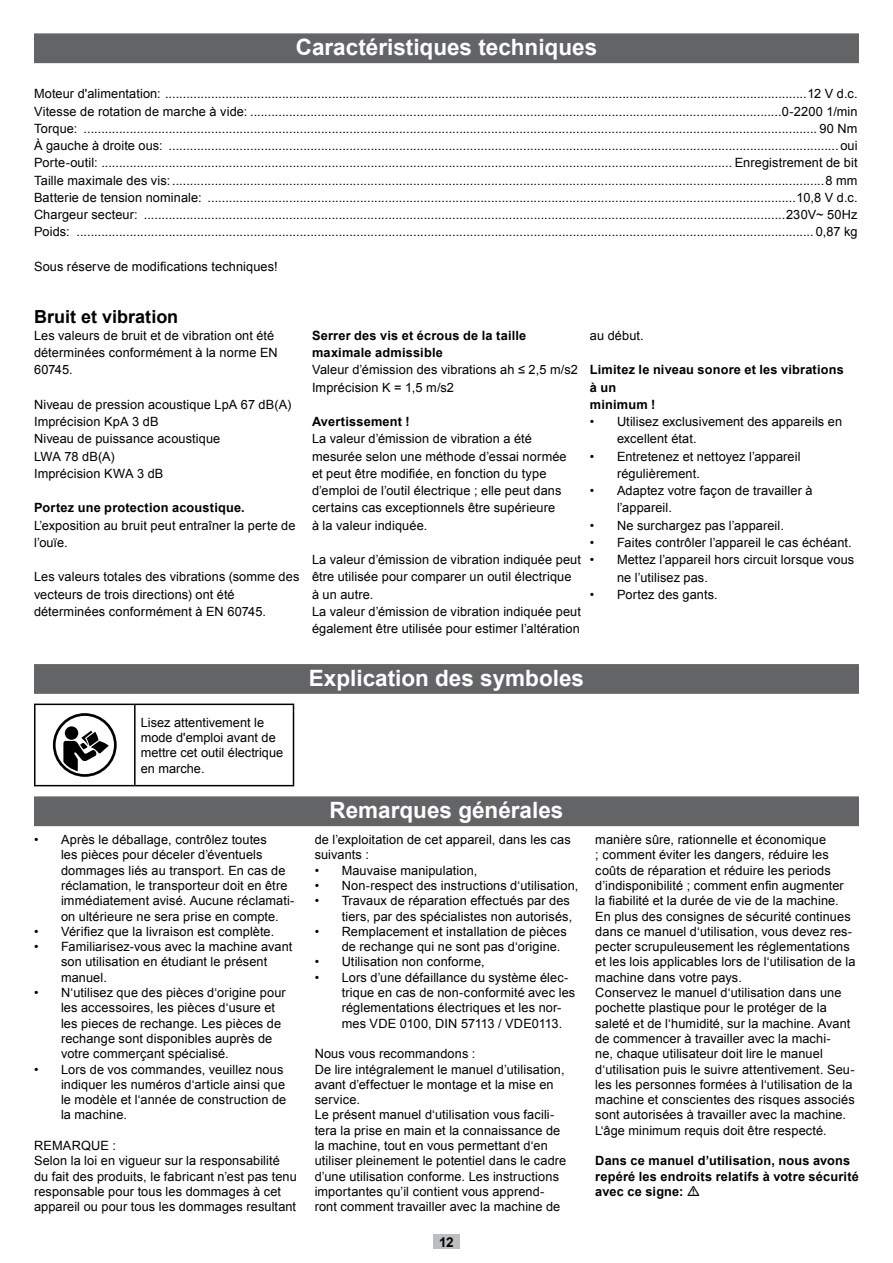
<style>
.page{position:relative;width:893px;height:1263px;background:#fff}
.page>*{position:absolute;margin:0;border:0;box-sizing:border-box;transform-origin:0 0}
.t1{font:700 22.5px "Arial";color:#fff}
.t2{font:700 18px "Arial";color:#000}
.t3{font:700 13.5px "Arial";color:#000}
.t4{font:12.75px/15.3px "Arial";letter-spacing:.01em;color:#000}
.t5{font:700 12.75px/17.2px "Arial";letter-spacing:.015em;color:#000}
</style>
<div class="page">
<div style="left:34px;top:33px;width:825px;height:30px;background:#636466"></div>
<div style="left:34px;top:664px;width:825px;height:30px;background:#636466"></div>
<hr style="left:34px;top:704px;width:101px;height:1px;background:#000">
<hr style="left:34px;top:705px;width:2px;height:80px;background:#000">
<hr style="left:135px;top:704px;width:159px;height:1px;background:#000">
<hr style="left:134px;top:705px;width:2px;height:80px;background:#000">
<hr style="left:293px;top:705px;width:1px;height:80px;background:#000">
<hr style="left:34px;top:785px;width:101px;height:1px;background:#000">
<hr style="left:135px;top:785px;width:159px;height:1px;background:#000">
<svg style="left:53px;top:713px;width:64px;height:64px"></svg>
<div style="left:65px;top:726px;width:13px;height:14px;background:#000;border-radius:50%"></div>
<div style="left:34px;top:796px;width:825px;height:30px;background:#636466"></div>
<div style="left:433px;top:1234px;width:27px;height:15px;background:#bcbec0"></div>
<h1 class="t1" style="left:296px;top:32px;width:303px">Caractéristiques techniques</h1>
<p class="t4" style="left:34px;top:85px;width:825px;line-height:17.2px;text-align:justify">Moteur d'alimentation: .....................................................................................................................................................................................12 V d.c.<br>Vitesse de rotation de marche à vide: ......................................................................................................................................................0-2200 1/min Torque: ............................................................................................................................................................................................................... 90 Nm À gauche à droite ous: ............................................................................................................................................................................................. oui Porte-outil: .................................................................................................................................................................................. Enregistrement de bit Taille maximale des vis: ........................................................................................................................................................................................8 mm Batterie de tension nominale: ......................................................................................................................................................................10,8 V d.c.<br>Chargeur secteur: .....................................................................................................................................................................................230V~ 50Hz Poids: ................................................................................................................................................................................................................ 0,87 kg</p>
<p class="t4" style="left:34px;top:259px;width:245px">Sous réserve de modifications techniques!</p>
<h2 class="t2" style="left:34px;top:304px;width:146px">Bruit et vibration</h2>
<p class="t4" style="left:34px;top:327px;width:245px;line-height:17.2px">Les valeurs de bruit et de vibration ont été déterminées conformément à la norme EN<br>60745.</p>
<p class="t4" style="left:34px;top:396px;width:259px;line-height:17.2px">Niveau de pression acoustique LpA 67 dB(A)<br>Imprécision KpA 3 dB<br>Niveau de puissance acoustique<br>LWA 78 dB(A)<br>Imprécision KWA 3 dB</p>
<p class="t5" style="left:34px;top:500px;width:212px">Portez une protection acoustique.</p>
<p class="t4" style="left:34px;top:517px;width:263px;line-height:17.2px">L’exposition au bruit peut entraîner la perte de l’ouïe.</p>
<p class="t4" style="left:34px;top:568px;width:267px;line-height:17.2px">Les valeurs totales des vibrations (somme des vecteurs de trois directions) ont été déterminées conformément à EN 60745.</p>
<p class="t5" style="left:312px;top:327px;width:216px">Serrer des vis et écrous de la taille maximale admissible</p>
<p class="t4" style="left:312px;top:361px;width:267px;line-height:17.2px">Valeur dʼémission des vibrations ah ≤ 2,5 m/s2<br>Imprécision K = 1,5 m/s2</p>
<p class="t5" style="left:312px;top:413px;width:99px">Avertissement !</p>
<p class="t4" style="left:312px;top:430px;width:256px;line-height:17.2px">La valeur d’émission de vibration a été mesurée selon une méthode d’essai normée et peut être modifiée, en fonction du type d’emploi de l’outil électrique ; elle peut dans certains cas exceptionnels être supérieure<br>à la valeur indiquée.</p>
<p class="t4" style="left:312px;top:551px;width:270px;line-height:17.2px">La valeur d’émission de vibration indiquée peut être utilisée pour comparer un outil électrique à un autre.<br>La valeur d’émission de vibration indiquée peut également être utilisée pour estimer l’altération</p>
<p class="t4" style="left:590px;top:328px;width:55px">au début.</p>
<p class="t5" style="left:590px;top:362px;width:255px">Limitez le niveau sonore et les vibrations à un<br>minimum !</p>
<p class="t4" style="left:617px;top:413px;width:227px;line-height:17.2px;text-indent:-27px">• Utilisez exclusivement des appareils en excellent état.</p>
<p class="t4" style="left:617px;top:448px;width:185px;line-height:17.2px;text-indent:-27px">• Entretenez et nettoyez l’appareil régulièrement.</p>
<p class="t4" style="left:617px;top:482px;width:197px;line-height:17.2px;text-indent:-27px">• Adaptez votre façon de travailler à l’appareil.</p>
<p class="t4" style="left:590px;top:518px;width:195px">• Ne surchargez pas l’appareil.</p>
<p class="t4" style="left:590px;top:535px;width:263px">• Faites contrôler l’appareil le cas échéant.</p>
<p class="t4" style="left:617px;top:551px;width:239px;line-height:17.2px;text-indent:-27px">• Mettez l’appareil hors circuit lorsque vous ne l’utilisez pas.</p>
<p class="t4" style="left:590px;top:587px;width:129px">• Portez des gants.</p>
<p class="t4" style="left:141px;top:715px;width:144px">Lisez attentivement le mode d'emploi avant de mettre cet outil électrique en marche.</p>
<p class="t4" style="left:61px;top:832px;width:235px;text-indent:-27px">• Après le déballage, contrôlez toutes<br>les pièces pour déceler d’éventuels dommages liés au transport. En cas de réclamation, le transporteur doit en être immédiatement avisé. Aucune réclamati&shy;on ultérieure ne sera prise en compte.</p>
<p class="t4" style="left:34px;top:924px;width:242px">• Vérifiez que la livraison est complète.</p>
<p class="t4" style="left:61px;top:939px;width:233px;text-indent:-27px">• Familiarisez-vous avec la machine avant son utilisation en étudiant le présent manuel.</p>
<p class="t4" style="left:61px;top:985px;width:226px;text-indent:-27px">• N‘utilisez que des pièces d‘origine pour les accessoires, les pièces d‘usure et les pieces de rechange. Les pièces de rechange sont disponibles auprès de votre commerçant spécialisé.</p>
<p class="t4" style="left:61px;top:1061px;width:227px;text-indent:-27px">• Lors de vos commandes, veuillez nous indiquer les numéros d‘article ainsi que le modèle et l‘année de construction de la machine.</p>
<p class="t4" style="left:34px;top:1138px;width:264px">REMARQUE :<br>Selon la loi en vigueur sur la responsabilité du fait des produits, le fabricant n’est pas tenu responsable pour tous les dommages à cet appareil ou pour tous les dommages resultant</p>
<h1 class="t1" style="left:309px;top:663px;width:277px">Explication des symboles</h1>
<h1 class="t1" style="left:330px;top:795px;width:235px">Remarques générales</h1>
<p class="t4" style="left:315px;top:832px;width:258px">de l’exploitation de cet appareil, dans les cas suivants :</p>
<p class="t4" style="left:315px;top:863px;width:164px">• Mauvaise manipulation,</p>
<p class="t4" style="left:315px;top:878px;width:265px">• Non-respect des instructions d‘utilisation,</p>
<p class="t4" style="left:315px;top:893px;width:259px;text-align:right">• Travaux de réparation effectués par des tiers, par des spécialistes non autorisés,</p>
<p class="t4" style="left:342px;top:924px;width:227px;text-indent:-27px">• Remplacement et installation de pièces de rechange qui ne sont pas d‘origine.</p>
<p class="t4" style="left:315px;top:954px;width:171px">• Utilisation non conforme,</p>
<p class="t4" style="left:342px;top:970px;width:235px;text-indent:-27px">• Lors d’une défaillance du système élec&shy;trique en cas de non-conformité avec les réglementations électriques et les nor&shy;mes VDE 0100, DIN 57113 / VDE0113.</p>
<p class="t4" style="left:315px;top:1046px;width:253px">Nous vous recommandons :<br>De lire intégralement le manuel d’utilisation, avant d’effectuer le montage et la mise en service.<br>Le présent manuel d‘utilisation vous facili&shy;tera la prise en main et la connaissance de la machine, tout en vous permettant d‘en utiliser pleinement le potentiel dans le cadre d’une utilisation conforme. Les instructions importantes qu’il contient vous apprend&shy;ront comment travailler avec la machine de</p>
<p class="t3" style="left:439px;top:1233px;width:16px">12</p>
<p class="t4" style="left:595px;top:832px;width:262px">manière sûre, rationnelle et économique<br>; comment éviter les dangers, réduire les coûts de réparation et réduire les periods d’indisponibilité ; comment enfin augmenter la fiabilité et la durée de vie de la machine.<br>En plus des consignes de sécurité continues dans ce manuel d‘utilisation, vous devez res&shy;pecter scrupuleusement les réglementations et les lois applicables lors de l‘utilisation de la machine dans votre pays.<br>Conservez le manuel d‘utilisation dans une pochette plastique pour le protéger de la saleté et de l‘humidité, sur la machine. Avant de commencer à travailler avec la machi-<br>ne, chaque utilisateur doit lire le manuel d‘utilisation puis le suivre attentivement. Seu&shy;les les personnes formées à l‘utilisation de la machine et conscientes des risques associés sont autorisées à travailler avec la machine.<br>L‘âge minimum requis doit être respecté.</p>
<p class="t5" style="left:595px;top:1153px;width:265px;line-height:15.3px">Dans ce manuel d’utilisation, nous avons repéré les endroits relatifs à votre sécurité avec ce signe:</p>
</div>
